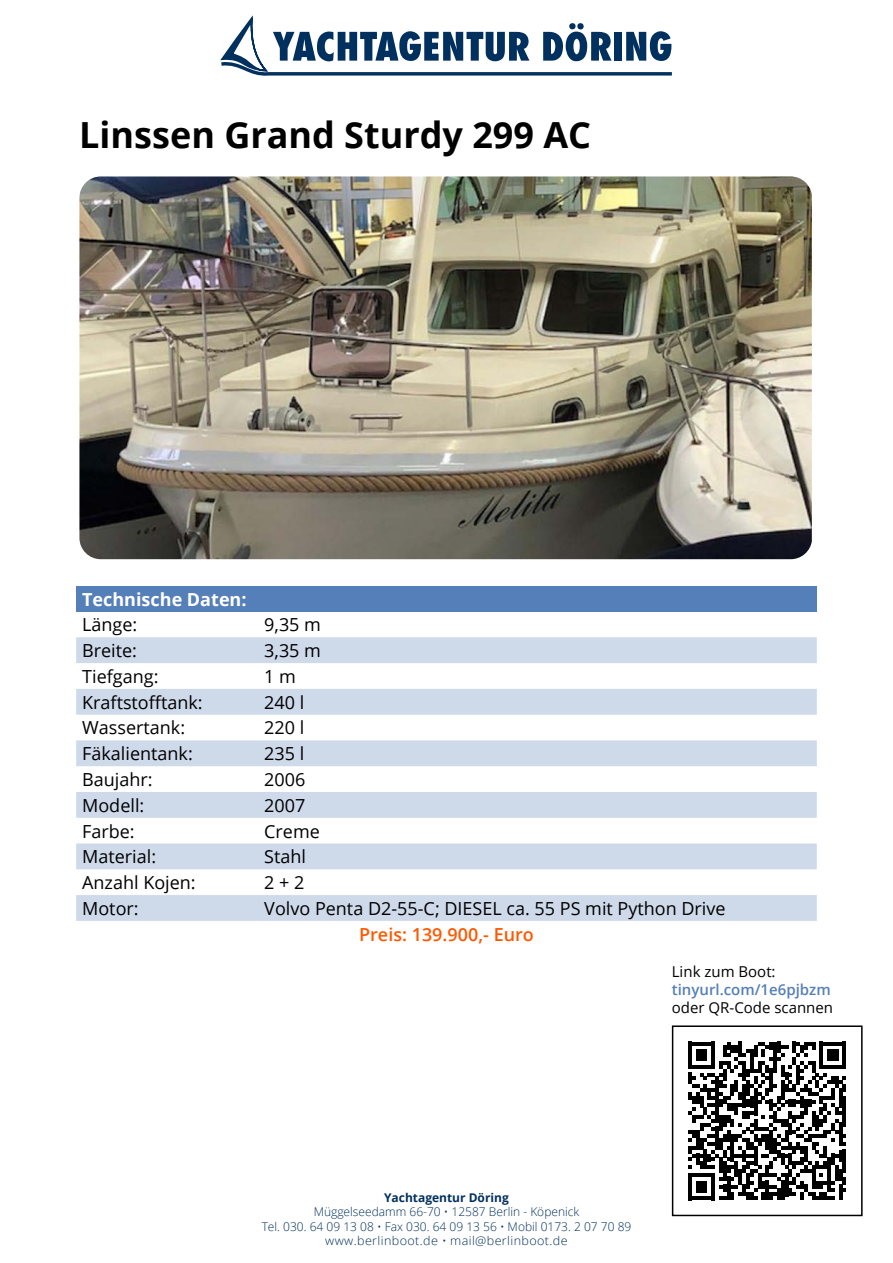
<style>
.page{position:relative;width:893px;height:1263px;background:#fff}
.page>*{position:absolute;margin:0;border:0;box-sizing:border-box;transform-origin:0 0}
.t1{font:700 36px "Open Sans";color:#000}
.t2{font:18px "Open Sans";color:#000}
.t3{font:600 18px "Open Sans";color:#ff5800}
.t4{font:700 18px "Open Sans";color:#fff}
.t5{font:15px "Open Sans";color:#000}
.t6{font:600 15px "Open Sans";color:#557fb8}
.t7{font:300 12px/14.4px "Open Sans";color:#00305e;text-align:center}
.t8{font:700 12px "Open Sans";color:#00305e}
</style>
<div class="page">
<svg style="left:688px;top:1042px;width:158px;height:158px"></svg>
<div style="left:672px;top:1025px;width:191px;height:191px;border:2px solid #000"></div>
<svg style="left:220px;top:15px;width:452px;height:61px"></svg>
<div style="left:76px;top:586px;width:741px;height:25px;background:#557fb8"></div>
<svg style="left:76px;top:637px;width:741px;height:78px;fill:#ced9ea"></svg>
<svg style="left:76px;top:740px;width:741px;height:181px;fill:#ced9ea"></svg>
<img style="left:79px;top:176px;width:733px;height:383px">
<h1 class="t1" style="left:79px;top:109px;width:513px">Linssen Grand Sturdy 299 AC</h1>
<p class="t4" style="left:82px;top:586px;width:166px">Technische Daten:</p>
<p class="t2" style="left:82px;top:612px;width:57px">Länge:</p>
<p class="t2" style="left:264px;top:612px;width:58px">9,35 m</p>
<p class="t2" style="left:82px;top:638px;width:56px">Breite:</p>
<p class="t2" style="left:264px;top:638px;width:58px">3,35 m</p>
<p class="t2" style="left:82px;top:664px;width:78px">Tiefgang:</p>
<p class="t2" style="left:264px;top:664px;width:33px">1 m</p>
<p class="t2" style="left:82px;top:690px;width:122px">Kraftstofftank:</p>
<p class="t2" style="left:264px;top:690px;width:42px">240 l</p>
<p class="t2" style="left:82px;top:715px;width:104px">Wassertank:</p>
<p class="t2" style="left:264px;top:715px;width:42px">220 l</p>
<p class="t2" style="left:82px;top:741px;width:112px">Fäkalientank:</p>
<p class="t2" style="left:264px;top:741px;width:42px">235 l</p>
<p class="t2" style="left:82px;top:767px;width:72px">Baujahr:</p>
<p class="t2" style="left:264px;top:767px;width:43px">2006</p>
<p class="t2" style="left:82px;top:793px;width:64px">Modell:</p>
<p class="t2" style="left:264px;top:793px;width:43px">2007</p>
<p class="t2" style="left:82px;top:819px;width:54px">Farbe:</p>
<p class="t2" style="left:264px;top:819px;width:57px">Creme</p>
<p class="t2" style="left:82px;top:844px;width:75px">Material:</p>
<p class="t2" style="left:264px;top:844px;width:43px">Stahl</p>
<p class="t2" style="left:82px;top:870px;width:115px">Anzahl Kojen:</p>
<p class="t2" style="left:264px;top:870px;width:42px">2 + 2</p>
<p class="t2" style="left:82px;top:896px;width:58px">Motor:</p>
<p class="t2" style="left:264px;top:896px;width:463px">Volvo Penta D2-55-C; DIESEL ca. 55 PS mit Python Drive</p>
<p class="t3" style="left:359px;top:922px;width:176px">Preis: 139.900,- Euro</p>
<p class="t5" style="left:672px;top:961px;width:105px">Link zum Boot:</p>
<p class="t6" style="left:672px;top:979px;width:160px">tinyurl.com/1e6pjbzm</p>
<p class="t5" style="left:672px;top:997px;width:163px">oder QR-Code scannen</p>
<p class="t8" style="left:384px;top:1189px;width:126px">Yachtagentur Döring</p>
<p class="t7" style="left:262px;top:1204px;width:371px">Müggelseedamm 66-70 • 12587 Berlin - Köpenick<br>Tel. 030. 64 09 13 08 • Fax 030. 64 09 13 56 • Mobil 0173. 2 07 70 89 www.berlinboot.de • mail@berlinboot.de</p>
</div>
